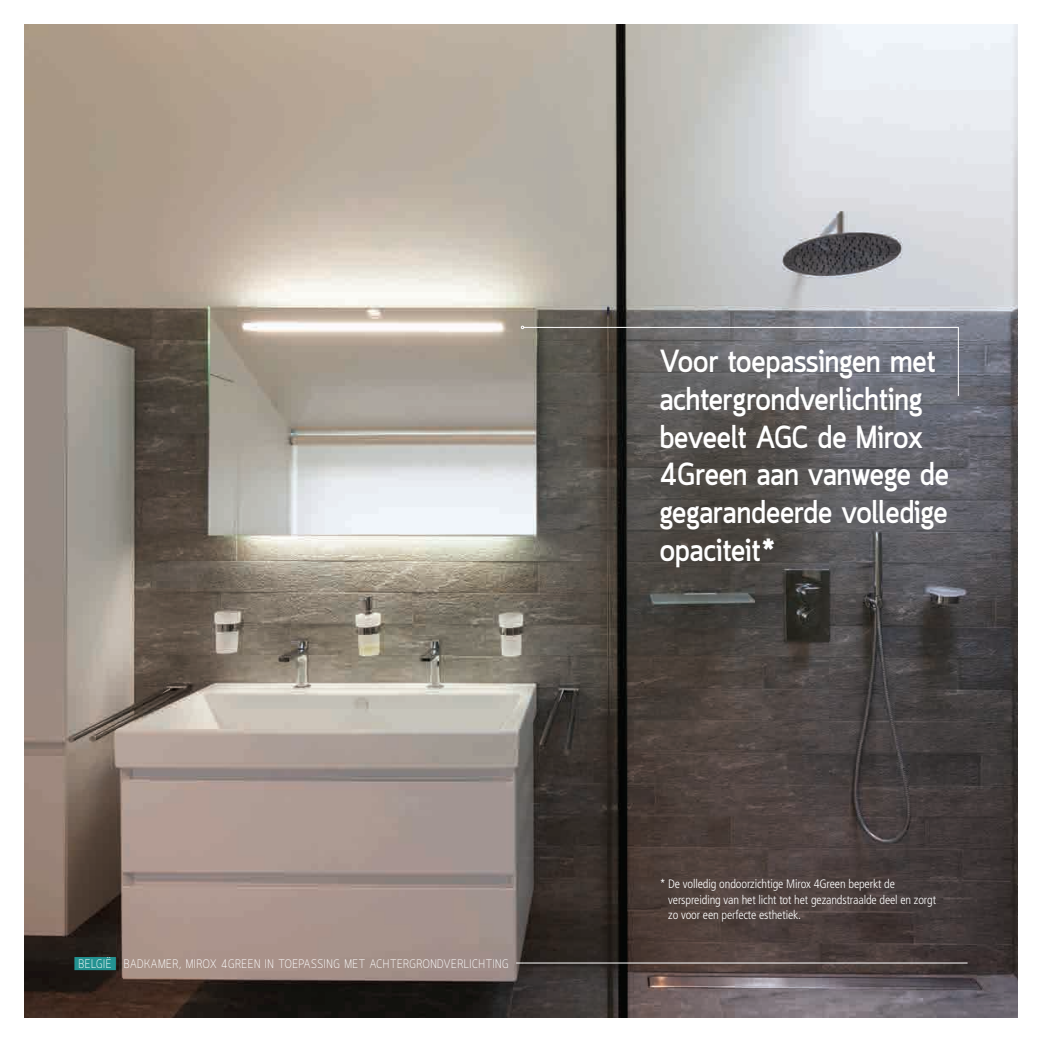
<style>
.page{position:relative;width:1042px;height:1042px;background:#fff}
.page>*{position:absolute;margin:0;border:0;box-sizing:border-box;transform-origin:0 0}
.titre_1_28{font:700 31.5px/37.8px "Quark";color:#fff;scale:.95 1}
.t1{font:300 condensed 12.25px/15.8px "Frutiger LT Std";letter-spacing:-.01em;color:#fff}
.legende_pays{font:300 12.25px "Quark";letter-spacing:.05em;color:#fff;scale:.9 1}
</style>
<div class="page">
<img style="left:25px;top:25px;width:992px;height:992px">
<hr style="left:516px;top:962px;width:451px;height:1px;background:#fff">
<div style="left:74px;top:957px;width:42px;height:13px;background:#239291"></div>
<hr style="left:524px;top:327px;width:434px;height:1px;background:#fff">
<hr style="left:958px;top:327px;width:1px;height:69px;background:#fff">
<p class="legende_pays" style="left:78px;top:956px;width:480px">BELGIË BADKAMER, MIROX 4GREEN IN TOEPASSING MET ACHTERGRONDVERLICHTING</p>
<p class="titre_1_28" style="left:660px;top:345px;width:306px">Voor toepassingen met achtergrondverlichting beveelt AGC de Mirox<br>4Green aan vanwege de gegarandeerde volledige opaciteit*</p>
<p class="t1" style="left:668px;top:876px;width:269px;text-indent:-9px">* De volledig ondoorzichtige Mirox 4Green beperkt de verspreiding van het licht tot het gezandstraalde deel en zorgt zo voor een perfecte esthetiek.</p>
</div>
